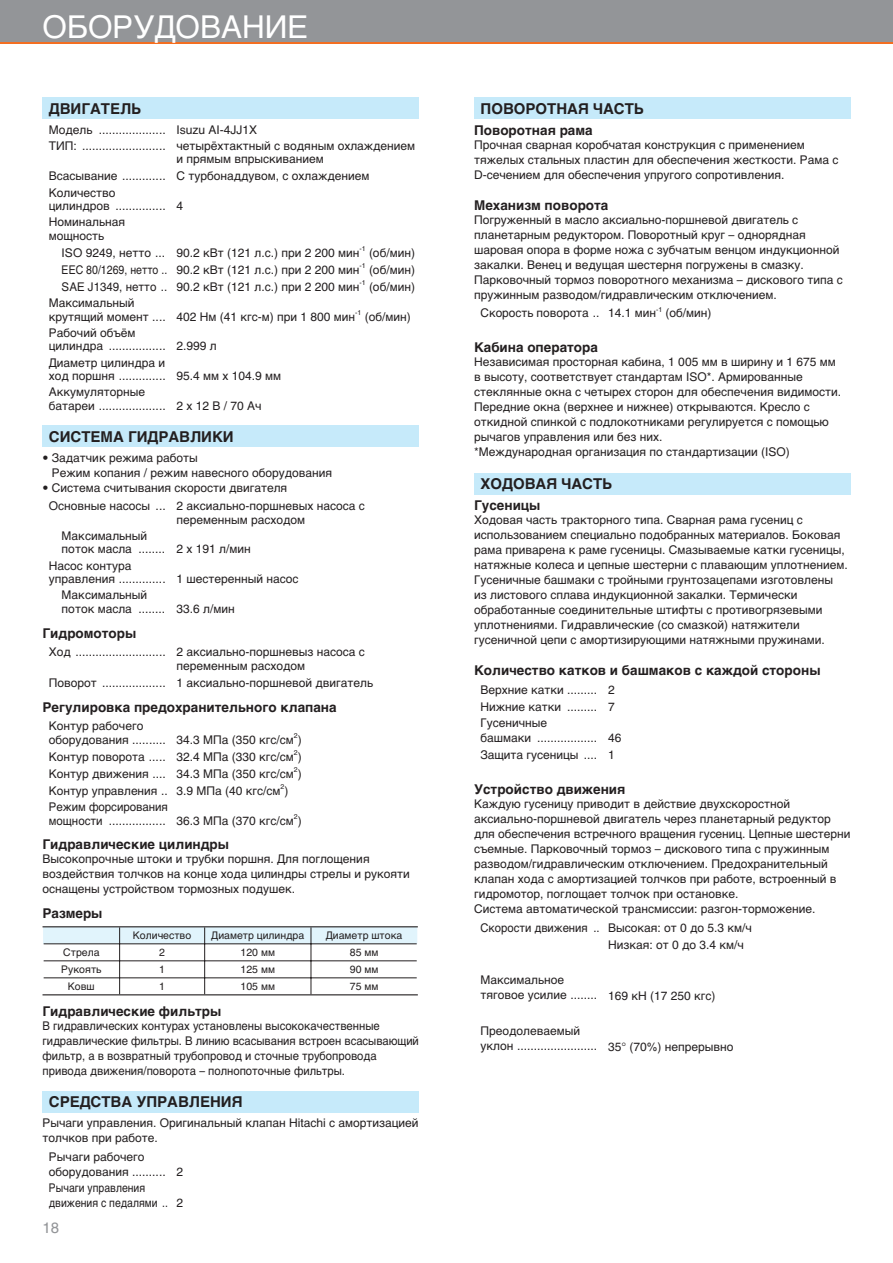
<style>
.page{position:relative;width:893px;height:1263px;background:#fff}
.page>*{position:absolute;margin:0;border:0;box-sizing:border-box;transform-origin:0 0}
.t1{font:31.5px "Helvetica Cyr Upright";color:#fff}
.t2{font:700 15px "Helvetica Cyr";color:#231f20}
.t3{font:15px "Helvetica Cyr Upright";color:#939598}
.t4{font:700 13.5px "Helvetica Cyr";color:#231f20}
.t5{font:12px/15px "Helvetica Cyr Upright";color:#231f20}
.t6{font:12px/15px "Helvetica Cyr Upright";color:#231f20;scale:.94 1}
.t7{font:12px/13.5px "Helvetica Cyr Upright";color:#231f20;scale:.96 1}
.t8{font:12px "Helvetica Cyr Upright";color:#231f20;scale:.88 1}
.t9{font:12px/15px "Helvetica Cyr Upright";color:#231f20;scale:.87 1}
.t10{font:10.5px "Helvetica Cyr Upright";color:#231f20}
.t11{font:6.9px "Helvetica Cyr Upright";color:#231f20}
</style>
<div class="page">
<div style="left:0;top:0;width:893px;height:43px;background:#939598"></div>
<hr style="left:0;top:43px;width:893px;height:1px;background:#f36e21">
<div style="left:43px;top:98px;width:376px;height:21px;background:#c6eafa"></div>
<div style="left:43px;top:426px;width:376px;height:21px;background:#c6eafa"></div>
<hr style="left:43px;top:926px;width:268px;height:1px;background:#231f20">
<hr style="left:311px;top:926px;width:107px;height:1px;background:#231f20">
<svg style="left:43px;top:927px;width:374px;height:67px"></svg>
<hr style="left:43px;top:994px;width:268px;height:1px;background:#231f20">
<hr style="left:311px;top:994px;width:107px;height:1px;background:#231f20">
<div style="left:43px;top:1091px;width:376px;height:22px;background:#c6eafa"></div>
<div style="left:474px;top:98px;width:377px;height:21px;background:#c6eafa"></div>
<div style="left:474px;top:473px;width:376px;height:21px;background:#c6eafa"></div>
<h1 class="t1" style="left:43px;top:14px;width:268px">ОБОРУДОВАНИЕ</h1>
<p class="t2" style="left:49px;top:103px;width:94px">ДВИГАТЕЛЬ</p>
<p class="t5" style="left:49px;top:122px;width:368px;line-height:16.2px">Модель .................... Isuzu AI-4JJ1X<br>ТИП: ......................... четырёхтактный с водяным охлаждением</p>
<p class="t5" style="left:49px;top:152px;width:322px;line-height:16.6px;text-indent:128px">и прямым впрыскиванием<br>Всасывание ............. С турбонаддувом, с охлаждением<br>Количество</p>
<p class="t5" style="left:49px;top:199px;width:136px;line-height:16.2px">цилиндров ............... 4<br>Номинальная</p>
<p class="t5" style="left:62px;top:228px;width:299px;line-height:16.6px;text-indent:-13px">мощность<br>ISO 9249, нетто ... 90.2 кВт (121 л.с.) при 2 200 мин</p>
<p class="t11" style="left:359px;top:246px;width:8px">-1</p>
<p class="t5" style="left:369px;top:246px;width:48px">(об/мин)</p>
<p class="t8" style="left:62px;top:265px;width:340px">EEC 80/1269, нетто .. 90.2 кВт (121 л.с.) при 2 200 мин</p>
<p class="t11" style="left:359px;top:263px;width:8px">-1</p>
<p class="t5" style="left:369px;top:263px;width:48px">(об/мин)</p>
<p class="t7" style="left:62px;top:281px;width:312px">SAE J1349, нетто .. 90.2 кВт (121 л.с.) при 2 200 мин</p>
<p class="t11" style="left:359px;top:280px;width:8px">-1</p>
<p class="t5" style="left:369px;top:280px;width:48px">(об/мин)</p>
<p class="t5" style="left:49px;top:297px;width:308px;line-height:13.5px">Максимальный<br>крутящий момент .... 402 Нм (41 кгc-м) при 1 800 мин</p>
<p class="t11" style="left:355px;top:310px;width:8px">-1</p>
<p class="t5" style="left:365px;top:310px;width:48px">(об/мин)</p>
<p class="t5" style="left:49px;top:327px;width:169px;line-height:13.5px">Рабочий объём<br>цилиндра ................. 2.999 л</p>
<p class="t5" style="left:49px;top:357px;width:234px;line-height:13.5px">Диаметр цилиндра и<br>ход поршня .............. 95.4 мм х 104.9 мм</p>
<p class="t5" style="left:49px;top:386px;width:214px;line-height:13.5px">Аккумуляторные<br>батареи .................... 2 x 12 В / 70 Ач</p>
<p class="t2" style="left:49px;top:431px;width:186px">СИСТЕМА ГИДРАВЛИКИ</p>
<p class="t5" style="left:52px;top:451px;width:282px;text-indent:-9px">• Задатчик режима работы<br>Режим копания / режим навесного оборудования</p>
<p class="t5" style="left:49px;top:479px;width:317px;line-height:18.6px;text-indent:-6px">• Система считывания скорости двигателя<br>Основные насосы ... 2 аксиально-поршневых насоса с</p>
<p class="t5" style="left:176px;top:513px;width:130px">переменным расходом</p>
<p class="t5" style="left:62px;top:530px;width:191px;line-height:13.5px">Максимальный<br>поток масла ........ 2 x 191 л/мин</p>
<p class="t5" style="left:49px;top:560px;width:251px;line-height:13.5px">Насос контура<br>управления .............. 1 шестеренный насос</p>
<p class="t5" style="left:62px;top:589px;width:175px;line-height:13.5px">Максимальный<br>поток масла ........ 33.6 л/мин</p>
<p class="t4" style="left:43px;top:627px;width:95px">Гидромоторы</p>
<p class="t5" style="left:176px;top:646px;width:190px;line-height:13.5px;text-indent:-128px">Ход ........................... 2 аксиально-поршневыз насоса с переменным расходом</p>
<p class="t5" style="left:49px;top:676px;width:326px">Поворот ................... 1 аксиально-поршневой двигатель</p>
<p class="t4" style="left:43px;top:701px;width:296px">Регулировка предохранительного клапана</p>
<p class="t5" style="left:49px;top:720px;width:254px;line-height:13.5px">Контур рабочего<br>оборудования .......... 34.3 МПа (350 кгc/см )</p>
<p class="t11" style="left:294px;top:733px;width:5px">2</p>
<p class="t5" style="left:49px;top:750px;width:254px">Контур поворота ..... 32.4 МПа (330 кгc/см )</p>
<p class="t11" style="left:294px;top:750px;width:5px">2</p>
<p class="t5" style="left:49px;top:767px;width:254px">Контур движения .... 34.3 МПа (350 кгc/см )</p>
<p class="t11" style="left:294px;top:767px;width:5px">2</p>
<p class="t11" style="left:280px;top:784px;width:5px">2</p>
<p class="t7" style="left:49px;top:801px;width:265px">Режим форсирования<br>мощности ................. 36.3 МПа (370 кгc/см )</p>
<p class="t5" style="left:49px;top:784px;width:241px">Контур управления .. 3.9 МПа (40 кгc/см )</p>
<p class="t11" style="left:294px;top:814px;width:5px">2</p>
<p class="t4" style="left:43px;top:839px;width:188px">Гидравлические цилиндры</p>
<p class="t5" style="left:43px;top:852px;width:369px">Высокопрочные штоки и трубки поршня. Для поглощения воздействия толчков на конце хода цилиндры стрелы и рукояти оснащены устройством тормозных подушек.</p>
<p class="t4" style="left:43px;top:908px;width:62px">Размеры</p>
<p class="t10" style="left:133px;top:931px;width:60px">Количество</p>
<p class="t10" style="left:211px;top:931px;width:94px">Диаметр цилиндра</p>
<p class="t10" style="left:326px;top:931px;width:78px">Диаметр штока</p>
<p class="t10" style="left:63px;top:948px;width:38px">Стрела</p>
<p class="t10" style="left:159px;top:948px;width:7px">2</p>
<p class="t10" style="left:241px;top:948px;width:36px">120 мм</p>
<p class="t10" style="left:350px;top:948px;width:30px">85 мм</p>
<p class="t10" style="left:61px;top:965px;width:42px">Рукоять</p>
<p class="t10" style="left:159px;top:965px;width:7px">1</p>
<p class="t10" style="left:241px;top:965px;width:36px">125 мм</p>
<p class="t10" style="left:350px;top:965px;width:30px">90 мм</p>
<p class="t10" style="left:68px;top:982px;width:28px">Ковш</p>
<p class="t10" style="left:159px;top:982px;width:7px">1</p>
<p class="t10" style="left:241px;top:982px;width:36px">105 мм</p>
<p class="t10" style="left:350px;top:982px;width:30px">75 мм</p>
<p class="t4" style="left:43px;top:1006px;width:180px">Гидравлические фильтры</p>
<p class="t6" style="left:43px;top:1019px;width:402px">В гидравлических контурах установлены высококачественные гидравлические фильтры. В линию всасывания встроен всасывающий фильтр, а в возвратный трубопровод и сточные трубопровода привода движения/поворота – полнопоточные фильтры.</p>
<p class="t2" style="left:49px;top:1096px;width:195px">СРЕДСТВА УПРАВЛЕНИЯ</p>
<p class="t5" style="left:43px;top:1116px;width:377px">Рычаги управления. Оригинальный клапан Hitachi с амортизацией толчков при работе.</p>
<p class="t5" style="left:49px;top:1150px;width:136px">Рычаги рабочего оборудования .......... 2</p>
<p class="t9" style="left:49px;top:1181px;width:156px">Рычаги управления движения с педалями .. 2</p>
<p class="t3" style="left:43px;top:1222px;width:18px">18</p>
<p class="t2" style="left:480px;top:103px;width:165px">ПОВОРОТНАЯ ЧАСТЬ</p>
<p class="t4" style="left:474px;top:125px;width:120px">Поворотная рама</p>
<p class="t5" style="left:474px;top:138px;width:366px">Прочная сварная коробчатая конструкция с применением тяжелых стальных пластин для обеспечения жесткости. Рама с<br>D-сечением для обеспечения упругого сопротивления.</p>
<p class="t4" style="left:474px;top:200px;width:136px">Механизм поворота</p>
<p class="t5" style="left:474px;top:213px;width:370px">Погруженный в масло аксиально-поршневой двигатель с планетарным редуктором. Поворотный круг – однорядная шаровая опора в форме ножа с зубчатым венцом индукционной закалки. Венец и ведущая шестерня погружены в смазку.<br>Парковочный тормоз поворотного механизма – дискового типа с пружинным разводом/гидравлическим отключением.</p>
<p class="t5" style="left:480px;top:307px;width:177px">Скорость поворота .. 14.1 мин</p>
<p class="t11" style="left:656px;top:306px;width:8px">-1</p>
<p class="t5" style="left:666px;top:307px;width:48px">(об/мин)</p>
<p class="t4" style="left:474px;top:342px;width:125px">Кабина оператора</p>
<p class="t5" style="left:474px;top:355px;width:368px">Независимая просторная кабина, 1 005 мм в ширину и 1 675 мм в высоту, соответствует стандартам ISO*. Армированные стеклянные окна с четырех сторон для обеспечения видимости.<br>Передние окна (верхнее и нижнее) открываются. Кресло с откидной спинкой с подлокотниками регулируется с помощью рычагов управления или без них.<br>*Международная организация по стандартизации (ISO)</p>
<p class="t2" style="left:480px;top:478px;width:133px">ХОДОВАЯ ЧАСТЬ</p>
<p class="t4" style="left:474px;top:500px;width:68px">Гусеницы</p>
<p class="t5" style="left:474px;top:513px;width:375px">Ходовая часть тракторного типа. Сварная рама гусениц с использованием специально подобранных материалов. Боковая рама приварена к раме гусеницы. Смазываемые катки гусеницы, натяжные колеса и цепные шестерни с плавающим уплотнением.<br>Гусеничные башмаки с тройными грунтозацепами изготовлены из листового сплава индукционной закалки. Термически обработанные соединительные штифты с противогрязевыми уплотнениями. Гидравлические (со смазкой) натяжители гусеничной цепи с амортизирующими натяжными пружинами.</p>
<p class="t4" style="left:474px;top:665px;width:348px">Количество катков и башмаков с каждой стороны</p>
<p class="t5" style="left:480px;top:682px;width:136px;line-height:16.6px;text-align:justify">Верхние катки ......... 2<br>Нижние катки ......... 7<br>Гусеничные</p>
<p class="t5" style="left:480px;top:731px;width:142px;line-height:16.2px">башмаки .................. 46<br>Защита гусеницы .... 1</p>
<p class="t4" style="left:474px;top:784px;width:153px">Устройство движения</p>
<p class="t5" style="left:474px;top:797px;width:378px">Каждую гусеницу приводит в действие двухскоростной аксиально-поршневой двигатель через планетарный редуктор для обеспечения встречного вращения гусениц. Цепные шестерни съемные. Парковочный тормоз – дискового типа с пружинным разводом/гидравлическим отключением. Предохранительный клапан хода с амортизацией толчков при работе, встроенный в гидромотор, поглощает толчок при остановке.<br>Система автоматической трансмиссии: разгон-торможение.</p>
<p class="t6" style="left:608px;top:920px;width:155px;line-height:17px;text-indent:-128px">Скорости движения .. Высокая: от 0 до 5.3 км/ч<br>Низкая: от 0 до 3.4 км/ч</p>
<p class="t5" style="left:480px;top:973px;width:236px">Максимальное<br>тяговое усилие ........ 169 кН (17 250 кгс)</p>
<p class="t5" style="left:480px;top:1024px;width:255px">Преодолеваемый<br>уклон ........................ 35° (70%) непрерывно</p>
</div>
